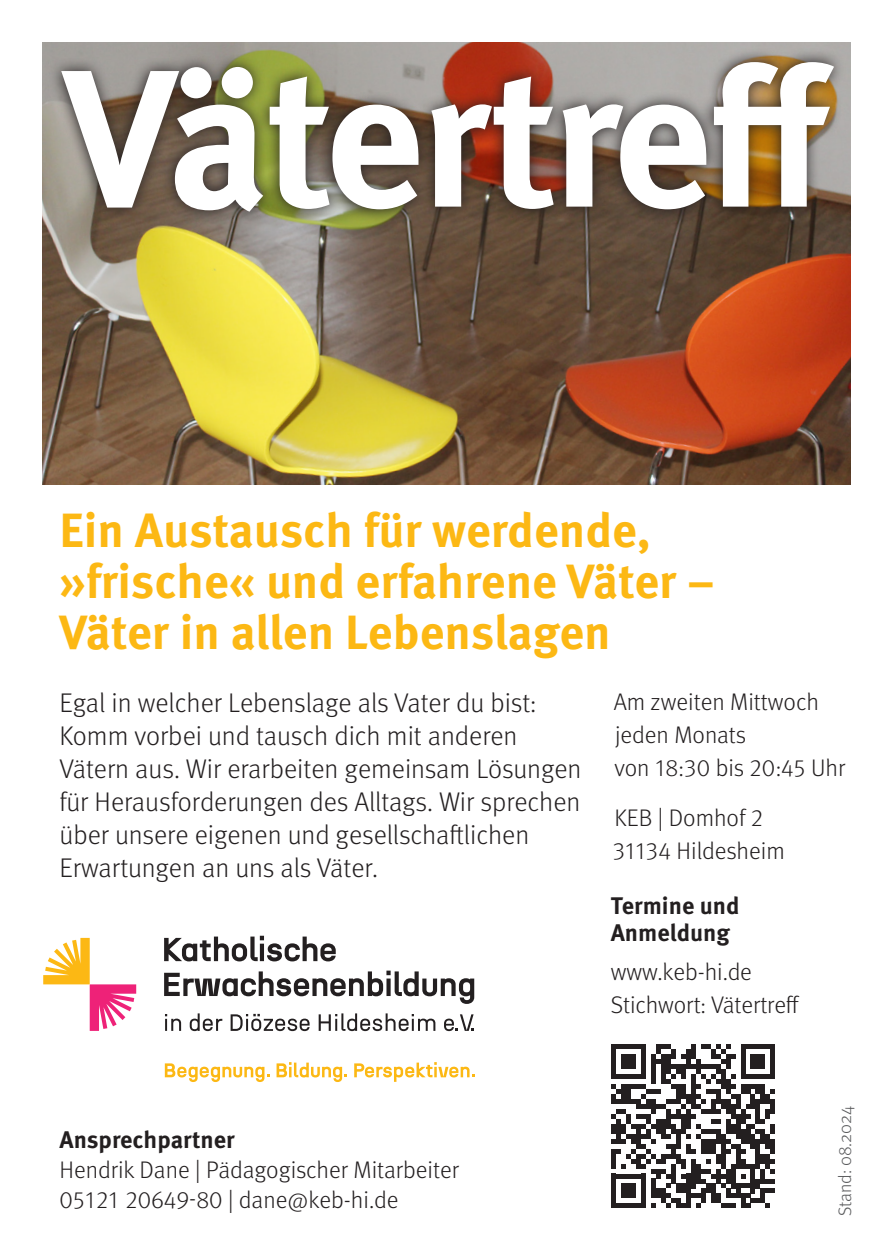
<style>
.page{position:relative;width:893px;height:1259px;background:#fff}
.page>*{position:absolute;margin:0;border:0;box-sizing:border-box;transform-origin:0 0}
.t1{font:700 195px "Meta Pro";letter-spacing:-.025em;color:#fff}
.t2{font:700 48px/51px "Meta Pro";color:#fcb814}
.t3{font:300 27px/33px "Meta Pro";color:#231f20}
.Grundtext_links_11_14{font:300 24px/33px "Meta Pro";color:#231f20}
.t4{font:700 24px/27px "Meta Pro";color:#231f20}
.t5{font:300 18px "Meta Pro";color:#57585a}
.s1{font-weight:700}
</style>
<div class="page">
<img style="left:43px;top:43px;width:807px;height:442px">
<svg style="left:48px;top:47px;width:798px;height:176px;background:#6a5b4b"></svg>
<svg style="left:611px;top:1044px;width:164px;height:164px"></svg>
<svg style="left:43px;top:938px;width:93px;height:93px"></svg>
<svg style="left:164px;top:935px;width:172px;height:26px"></svg>
<svg style="left:164px;top:970px;width:310px;height:34px"></svg>
<svg style="left:165px;top:1014px;width:16px;height:17px"></svg>
<svg style="left:190px;top:1013px;width:32px;height:18px"></svg>
<svg style="left:231px;top:1014px;width:79px;height:17px"></svg>
<svg style="left:319px;top:1013px;width:116px;height:18px"></svg>
<svg style="left:444px;top:1014px;width:30px;height:17px"></svg>
<svg style="left:165px;top:1063px;width:104px;height:19px"></svg>
<svg style="left:277px;top:1062px;width:70px;height:20px"></svg>
<svg style="left:354px;top:1062px;width:120px;height:20px"></svg>
<p class="t1" style="left:64px;top:-14px;width:771px">Vätertreff</p>
<p class="t2" style="left:60px;top:501px;width:657px">Ein Austausch für werdende, »frische« und erfahrene Väter –<br>Väter in allen Lebenslagen</p>
<p class="t3" style="left:60px;top:684px;width:523px">Egal in welcher Lebenslage als Vater du bist:<br>Komm vorbei und tausch dich mit anderen Vätern aus. Wir erarbeiten gemeinsam Lösungen für Herausforderungen des Alltags. Wir sprechen über unsere eigenen und gesellschaftlichen Erwartungen an uns als Väter.</p>
<p class="Grundtext_links_11_14" style="left:614px;top:683px;width:233px">Am zweiten Mittwoch jeden Monats<br>von 18:30 bis 20:45 Uhr</p>
<p class="Grundtext_links_11_14" style="left:613px;top:799px;width:174px">KEB | Domhof 2<br>31134 Hildesheim</p>
<p class="t4" style="left:611px;top:890px;width:130px">Termine und<br>Anmeldung</p>
<p class="Grundtext_links_11_14" style="left:611px;top:953px;width:190px">www.keb-hi.de<br>Stichwort: Vätertreff</p>
<p class="Grundtext_links_11_14" style="left:60px;top:1123px;width:401px;line-height:30px"><span class="s1">Ansprechpartner<br></span>Hendrik Dane | Pädagogischer Mitarbeiter<br>05121 20649-80 | dane@keb-hi.de</p>
<p class="t5" style="left:832px;top:1216px;width:112px;rotate:-90deg">Stand: 08.2024</p>
</div>
